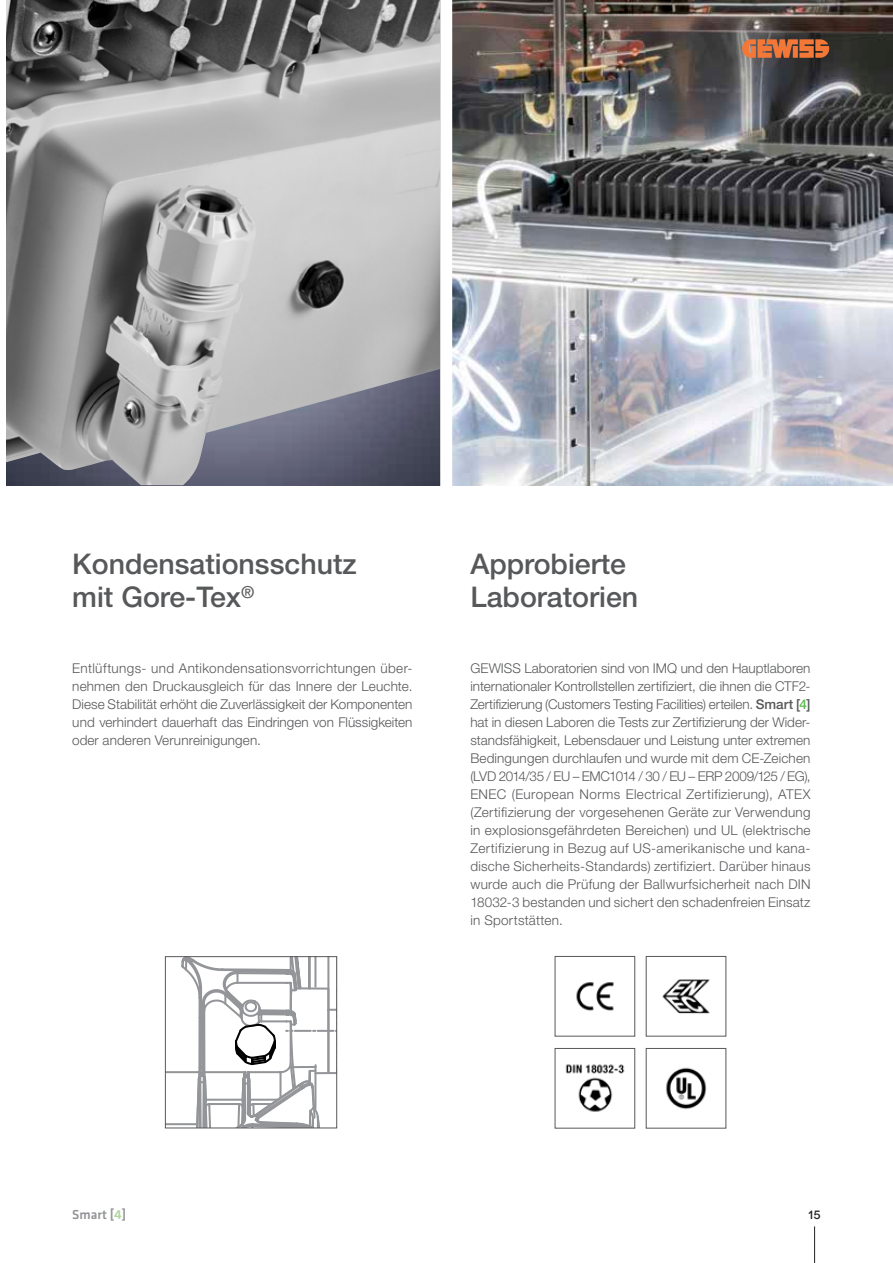
<style>
.page{position:relative;width:893px;height:1263px;background:#fff}
.page>*{position:absolute;margin:0;border:0;box-sizing:border-box;transform-origin:0 0}
.t1{font:500 28.5px/33px "Helvetica Neue LT Std";color:#57585a}
.t2{font:300 13.5px/18px "Helvetica Neue LT Std";letter-spacing:.01em;color:#57585a;text-align:justify}
.t3{font:500 13.5px "Klavika";color:#939598}
.t4{font:500 12px "Novecentowide";color:#231f20}
.s1{font-weight:500}
.s2{font-weight:500;color:#58ba49}
.s3{color:#add69d}
</style>
<div class="page">
<img style="left:452px;top:0;width:441px;height:485px">
<img style="left:6px;top:0;width:434px;height:485px">
<svg style="left:167px;top:958px;width:168px;height:168px"></svg>
<div style="left:165px;top:956px;width:172px;height:172px;border:1px solid #57585a"></div>
<img style="left:576px;top:982px;width:38px;height:29px">
<div style="left:555px;top:956px;width:80px;height:80px;border:1px solid #57585a"></div>
<img style="left:662px;top:979px;width:48px;height:35px">
<div style="left:646px;top:956px;width:80px;height:80px;border:1px solid #57585a"></div>
<img style="left:565px;top:1064px;width:60px;height:48px">
<div style="left:555px;top:1048px;width:80px;height:80px;border:1px solid #57585a"></div>
<img style="left:666px;top:1067px;width:41px;height:43px">
<div style="left:646px;top:1048px;width:80px;height:80px;border:1px solid #57585a"></div>
<hr style="left:814px;top:1226px;width:1px;height:37px;background:#231f20">
<svg style="left:742px;top:39px;width:87px;height:19px;background:#c56a3a"></svg>
<h1 class="t1" style="left:72px;top:547px;width:286px">Kondensationsschutz mit Gore-Tex<sup>®</sup></h1>
<h1 class="t1" style="left:470px;top:547px;width:169px">Approbierte<br>Laboratorien</h1>
<p class="t2" style="left:72px;top:659px;width:342px">Entlüftungs- und Antikondensationsvorrichtungen über&shy;nehmen den Druckausgleich für das Innere der Leuchte.<br>Diese Stabilität erhöht die Zuverlässigkeit der Komponenten und verhindert dauerhaft das Eindringen von Flüssigkeiten oder anderen Verunreinigungen.</p>
<p class="t2" style="left:470px;top:659px;width:342px">GEWISS Laboratorien sind von IMQ und den Hauptlaboren internationaler Kontrollstellen zertifiziert, die ihnen die CTF2- Zertifizierung (Customers Testing Facilities) erteilen. <span class="s1">Smart [</span><span class="s2">4</span><span class="s1">] </span>hat in diesen Laboren die Tests zur Zertifizierung der Wider&shy;standsfähigkeit, Lebensdauer und Leistung unter extremen Bedingungen durchlaufen und wurde mit dem CE-Zeichen (LVD 2014/35 / EU – EMC1014 / 30 / EU – ERP 2009/125 / EG), ENEC (European Norms Electrical Zertifizierung), ATEX (Zertifizierung der vorgesehenen Geräte zur Verwendung in explosionsgefährdeten Bereichen) und UL (elektrische Zertifizierung in Bezug auf US-amerikanische und kana&shy;dische Sicherheits-Standards) zertifiziert. Darüber hinaus wurde auch die Prüfung der Ballwurfsicherheit nach DIN 18032-3 bestanden und sichert den schadenfreien Einsatz in Sportstätten.</p>
<p class="t3" style="left:72px;top:1207px;width:55px">Smart [<span class="s3">4</span>]</p>
<p class="t4" style="left:808px;top:1207px;width:14px">15</p>
</div>
